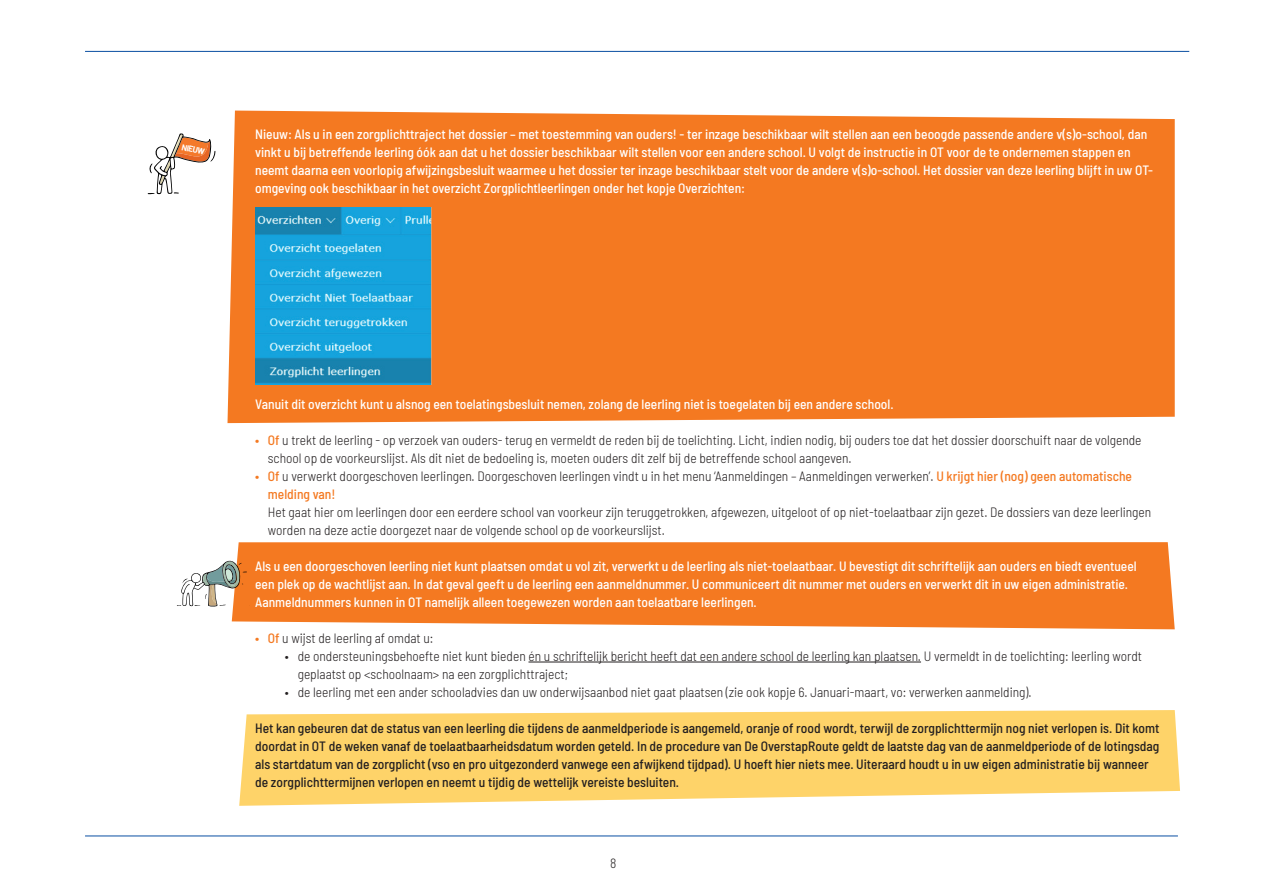
<style>
.page{position:relative;width:1263px;height:893px;background:#fff}
.page>*{position:absolute;margin:0;border:0;box-sizing:border-box;transform-origin:0 0}
.t1{font:500 semi-condensed 13.5px/18px "Barlow";color:#fff}
.t2{font:300 semi-condensed 13.5px/18px "Barlow";color:#231f20}
.t3{font:500 semi-condensed 13.5px/18px "Barlow";color:#231f20}
.t4{font:700 8.4px "Barlow";color:#fff}
.s1{font-weight:500;color:#f47921}
</style>
<div class="page">
<hr style="left:85px;top:51px;width:1104px;height:1px;background:#0a4fa2">
<hr style="left:85px;top:836px;width:1093px;height:1px;background:#0a4fa2">
<svg style="left:239px;top:710px;width:941px;height:96px;fill:#fed369"></svg>
<div style="left:232px;top:542px;width:943px;height:87px;background:#f47921"></div>
<div style="left:227px;top:111px;width:948px;height:312px;background:#f47921"></div>
<hr style="left:528px;top:662px;width:393px;height:1px;background:#231f20">
<img style="left:255px;top:207px;width:177px;height:178px">
<svg style="left:148px;top:133px;width:67px;height:61px"></svg>
<svg style="left:177px;top:560px;width:70px;height:47px"></svg>
<p class="t4" style="left:183px;top:141px;width:25px;rotate:13deg">NIEUW</p>
<p class="t1" style="left:255px;top:124px;width:899px">Nieuw: Als u in een zorgplichttraject het dossier – met toestemming van ouders! - ter inzage beschikbaar wilt stellen aan een beoogde passende andere v(s)o-school, dan vinkt u bij betreffende leerling óók aan dat u het dossier beschikbaar wilt stellen voor een andere school. U volgt de instructie in OT voor de te ondernemen stappen en neemt daarna een voorlopig afwijzingsbesluit waarmee u het dossier ter inzage beschikbaar stelt voor de andere v(s)o-school. Het dossier van deze leerling blijft in uw OT&shy;omgeving ook beschikbaar in het overzicht Zorgplichtleerlingen onder het kopje Overzichten:</p>
<p class="t1" style="left:255px;top:394px;width:640px">Vanuit dit overzicht kunt u alsnog een toelatingsbesluit nemen, zolang de leerling niet is toegelaten bij een andere school.</p>
<p class="t2" style="left:268px;top:430px;width:875px;text-indent:-13px"><span class="s1">• Of</span> u trekt de leerling - op verzoek van ouders- terug en vermeldt de reden bij de toelichting. Licht, indien nodig, bij ouders toe dat het dossier doorschuift naar de volgende school op de voorkeurslijst. Als dit niet de bedoeling is, moeten ouders dit zelf bij de betreffende school aangeven.</p>
<p class="t2" style="left:268px;top:466px;width:865px;text-indent:-13px"><span class="s1">• Of</span> u verwerkt doorgeschoven leerlingen. Doorgeschoven leerlingen vindt u in het menu ‘Aanmeldingen – Aanmeldingen verwerken’. <span class="s1">U krijgt hier (nog) geen automatische melding van!</span></p>
<p class="t2" style="left:268px;top:502px;width:885px">Het gaat hier om leerlingen door een eerdere school van voorkeur zijn teruggetrokken, afgewezen, uitgeloot of op niet-toelaatbaar zijn gezet. De dossiers van deze leerlingen worden na deze actie doorgezet naar de volgende school op de voorkeurslijst.</p>
<p class="t1" style="left:255px;top:556px;width:883px">Als u een doorgeschoven leerling niet kunt plaatsen omdat u vol zit, verwerkt u de leerling als niet-toelaatbaar. U bevestigt dit schriftelijk aan ouders en biedt eventueel een plek op de wachtlijst aan. In dat geval geeft u de leerling een aanmeldnummer. U communiceert dit nummer met ouders en verwerkt dit in uw eigen administratie.<br>Aanmeldnummers kunnen in OT namelijk alleen toegewezen worden aan toelaatbare leerlingen.</p>
<p class="t2" style="left:255px;top:628px;width:180px"><span class="s1">• Of</span> u wijst de leerling af omdat u:</p>
<p class="t2" style="left:298px;top:646px;width:846px;text-indent:-13px">• de ondersteuningsbehoefte niet kunt bieden én u schriftelijk bericht heeft dat een andere school de leerling kan plaatsen. U vermeldt in de toelichting: leerling wordt geplaatst op &lt;schoolnaam&gt; na een zorgplichttraject;</p>
<p class="t2" style="left:285px;top:682px;width:748px">• de leerling met een ander schooladvies dan uw onderwijsaanbod niet gaat plaatsen (zie ook kopje 6. Januari-maart, vo: verwerken aanmelding).</p>
<p class="t3" style="left:255px;top:718px;width:906px">Het kan gebeuren dat de status van een leerling die tijdens de aanmeldperiode is aangemeld, oranje of rood wordt, terwijl de zorgplichttermijn nog niet verlopen is. Dit komt doordat in OT de weken vanaf de toelaatbaarheidsdatum worden geteld. In de procedure van De OverstapRoute geldt de laatste dag van de aanmeldperiode of de lotingsdag als startdatum van de zorgplicht (vso en pro uitgezonderd vanwege een afwijkend tijdpad). U hoeft hier niets mee. Uiteraard houdt u in uw eigen administratie bij wanneer de zorgplichttermijnen verlopen en neemt u tijdig de wettelijk vereiste besluiten.</p>
<p class="t2" style="left:610px;top:853px;width:8px">8</p>
</div>
